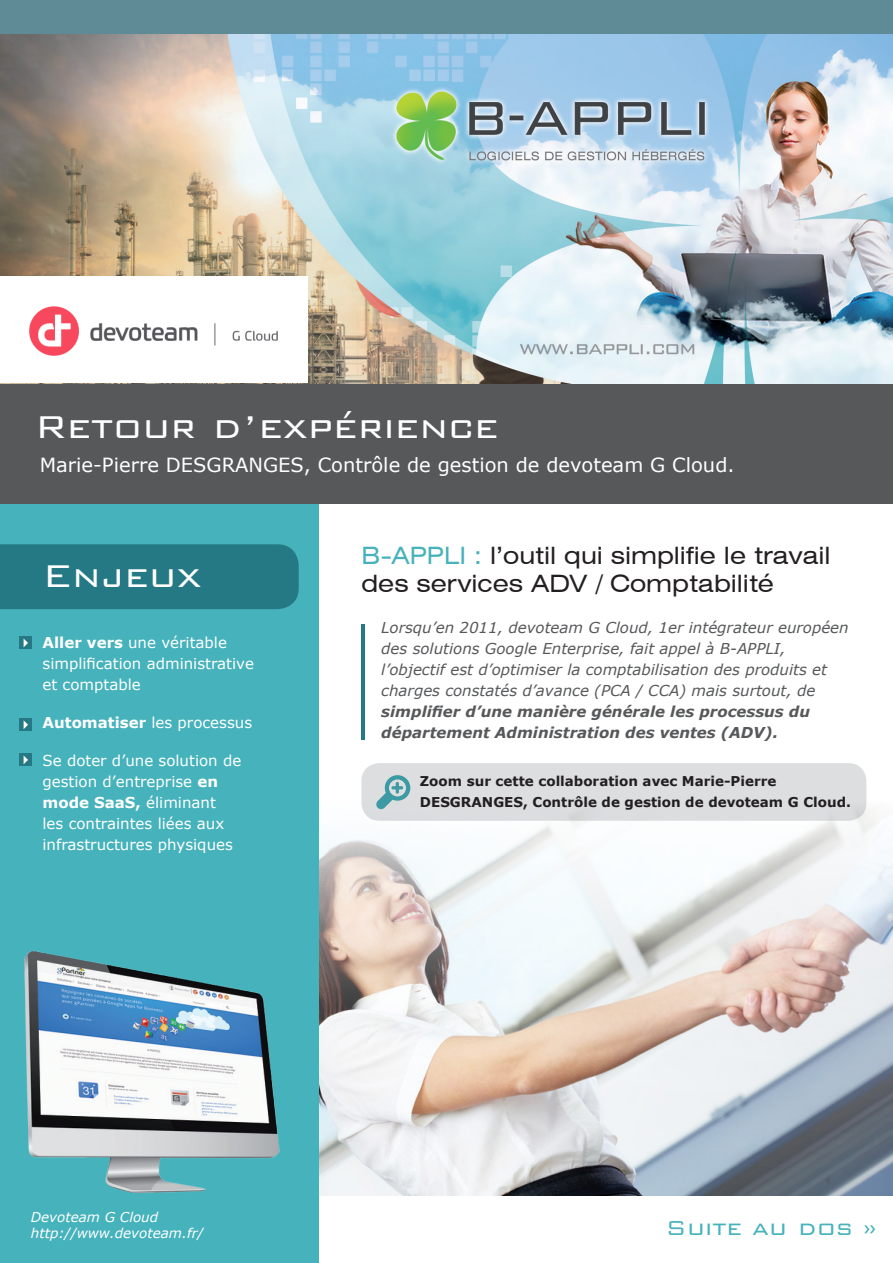
<style>
.page{position:relative;width:893px;height:1263px;background:#fff}
.page>*{position:absolute;margin:0;border:0;box-sizing:border-box;transform-origin:0 0}
.t1{font:300 42px "Bank Gothic BT";color:#fff}
.t2{font:300 27px "Bank Gothic BT";color:#46b2bb}
.Style_de_paragraphe{font:expanded 24px/28.8px "Swiss 721 BT";color:#231f20}
.t3{font:19.5px "Verdana";color:#fff}
.t4{font:italic 15px/21px "Verdana";color:#57585a}
.t5{font:15px/21px "Verdana";color:#fff}
.t6{font:700 13.5px/21px "Verdana";color:#231f20}
.t7{font:italic 13.5px "Verdana";color:#fff}
.s1{font-weight:700}
.s2{color:#46b2bb}
</style>
<div class="page">
<img style="left:319px;top:801px;width:574px;height:395px">
<div style="left:0;top:383px;width:319px;height:880px;background:#46b2bb"></div>
<div style="left:0;top:383px;width:893px;height:120px;background:#57585a"></div>
<div style="left:19px;top:754px;width:13px;height:12px;background:#257985"></div>
<svg style="left:24px;top:756px;width:4px;height:8px"></svg>
<div style="left:19px;top:637px;width:13px;height:12px;background:#257985"></div>
<svg style="left:24px;top:639px;width:4px;height:8px"></svg>
<div style="left:19px;top:719px;width:13px;height:12px;background:#257985"></div>
<svg style="left:24px;top:721px;width:4px;height:8px"></svg>
<div style="left:0;top:544px;width:299px;height:65px;background:#257985"></div>
<hr style="left:361px;top:624px;width:4px;height:115px;background:#257985">
<img style="left:0;top:33px;width:893px;height:350px">
<div style="left:0;top:0;width:893px;height:33px;background:#5e8b96"></div>
<img style="left:24px;top:951px;width:256px;height:242px">
<div style="left:361px;top:763px;width:505px;height:58px;background:#dddee0;border-radius:18px"></div>
<svg style="left:376px;top:775px;width:34px;height:35px"></svg>
<div style="left:0;top:277px;width:308px;height:106px;background:#fff"></div>
<img style="left:30px;top:307px;width:248px;height:48px">
<p class="t1" style="left:35px;top:404px;width:465px">Retour d’expérience</p>
<p class="t3" style="left:40px;top:452px;width:696px">Marie-Pierre DESGRANGES, Contrôle de gestion de devoteam G Cloud.</p>
<p class="t1" style="left:43px;top:553px;width:161px">Enjeux</p>
<p class="t5" style="left:43px;top:632px;width:213px"><span class="s1">Aller vers</span> une véritable simplification administrative et comptable</p>
<p class="t5" style="left:43px;top:712px;width:211px"><span class="s1">Automatiser</span> les processus</p>
<p class="t5" style="left:43px;top:750px;width:200px">Se doter d’une solution de gestion d’entreprise <span class="s1">en mode SaaS,</span> éliminant<br>les contraintes liées aux infrastructures physiques</p>
<p class="Style_de_paragraphe" style="left:361px;top:541px;width:471px"><span class="s2">B-APPLI :</span> l’outil qui simplifie le travail des services ADV / Comptabilité</p>
<p class="t4" style="left:381px;top:617px;width:469px">Lorsqu’en 2011, devoteam G Cloud, 1er intégrateur européen des solutions Google Enterprise, fait appel à B-APPLI, l’objectif est d’optimiser la comptabilisation des produits et charges constatés d’avance (PCA / CCA) mais surtout, de <span class="s1">simplifier d’une manière générale les processus du département Administration des ventes (ADV).</span></p>
<p class="t6" style="left:420px;top:770px;width:433px">Zoom sur cette collaboration avec Marie-Pierre<br>DESGRANGES, Contrôle de gestion de devoteam G Cloud.</p>
<p class="t7" style="left:31px;top:1208px;width:129px">Devoteam G Cloud</p>
<p class="t7" style="left:31px;top:1224px;width:174px">http://www.devoteam.fr/</p>
<p class="t2" style="left:666px;top:1213px;width:213px">Suite au dos »</p>
</div>
